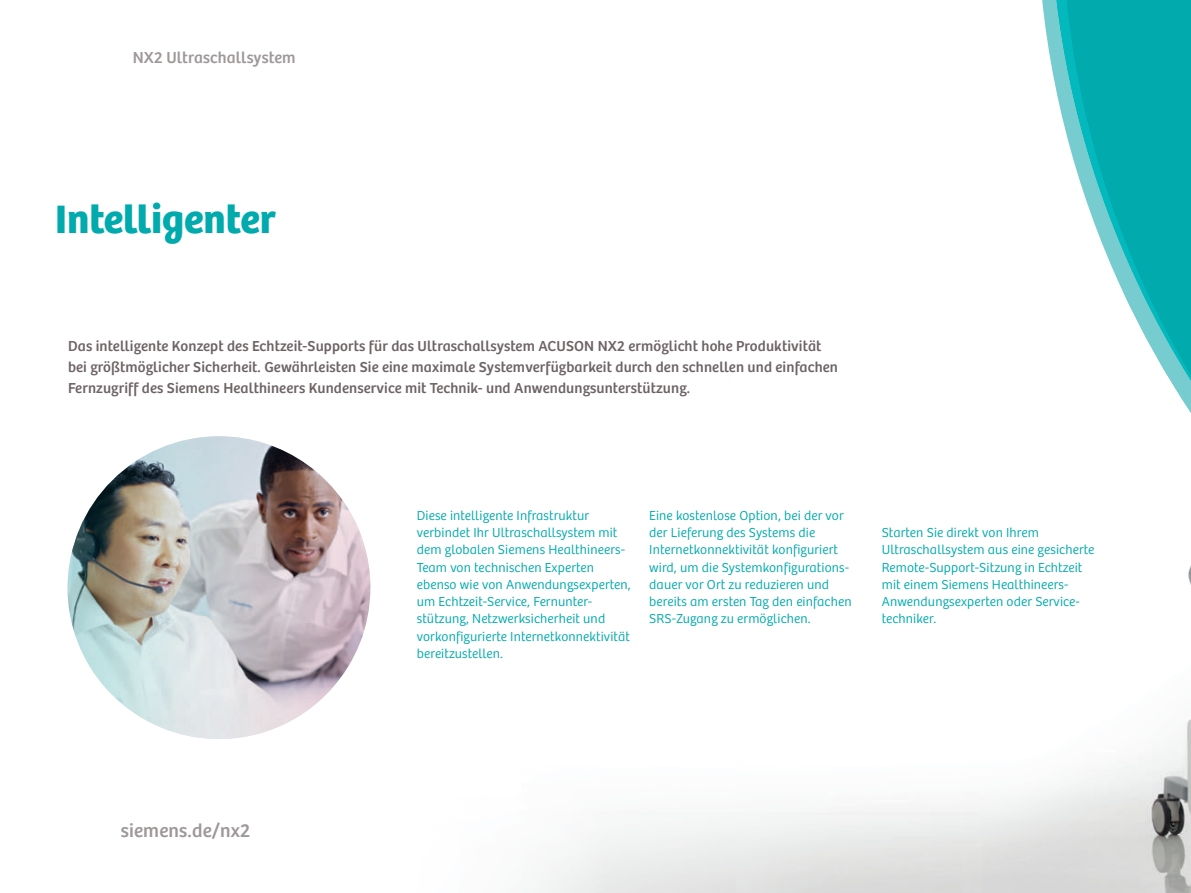
<style>
.page{position:relative;width:1191px;height:893px;background:#fff}
.page>*{position:absolute;margin:0;border:0;box-sizing:border-box;transform-origin:0 0}
.t1{font:41.1px "Bree SH Headline Regular";color:#00aaad}
.t2{font:19.5px "Bree SH Text Regular";letter-spacing:.01em;color:#9e9898}
.t3{font:16.5px "Bree SH Text Regular";letter-spacing:.01em;color:#9e9898}
.t4{font:15px/21px "Bree SH Text Regular";letter-spacing:.01em;color:#6d6365}
.t5{font:13.5px/17.2px "Bree SH Text Light";letter-spacing:.01em;color:#00aaad}
.s1{font-family:"Bree SH Text Light";color:#fff}
</style>
<div class="page">
<svg style="left:1049px;top:0;width:12px;height:112px"></svg>
<svg style="left:1061px;top:0;width:130px;height:290px;background:#2cb9bb"></svg>
<img style="left:1087px;top:565px;width:104px;height:328px">
<img style="left:1122px;top:290px;width:69px;height:123px">
<img style="left:1141px;top:290px;width:50px;height:91px">
<img style="left:1146px;top:290px;width:45px;height:85px">
<div style="left:62px;top:814px;width:32px;height:32px;border:1px solid #fff;border-radius:50%"></div>
<img style="left:68px;top:436px;width:302px;height:252px">
<img style="left:106px;top:688px;width:226px;height:51px">
<p class="t3" style="left:68px;top:49px;width:229px"><span class="s1">ACUSON</span> NX2 Ultraschallsystem</p>
<h1 class="t1" style="left:55px;top:202px;width:222px">Intelligenter</h1>
<p class="t4" style="left:68px;top:336px;width:771px">Das intelligente Konzept des Echtzeit-Supports für das Ultraschallsystem ACUSON NX2 ermöglicht hohe Produktivität bei größtmöglicher Sicherheit. Gewährleisten Sie eine maximale Systemverfügbarkeit durch den schnellen und einfachen<br>Fernzugriff des Siemens Healthineers Kundenservice mit Technik- und Anwendungsunterstützung.</p>
<p class="t5" style="left:417px;top:508px;width:215px">Diese intelligente Infrastruktur verbindet Ihr Ultraschallsystem mit dem globalen Siemens Healthineers-Team von technischen Experten ebenso wie von Anwendungsexperten, um Echtzeit-Service, Fernunter&shy;stützung, Netzwerksicherheit und vorkonfigurierte Internetkonnektivität bereitzustellen.</p>
<p class="t5" style="left:649px;top:508px;width:204px">Eine kostenlose Option, bei der vor der Lieferung des Systems die Internetkonnektivität konfiguriert wird, um die Systemkonfigurations&shy;dauer vor Ort zu reduzieren und bereits am ersten Tag den einfachen SRS-Zugang zu ermöglichen.</p>
<p class="t5" style="left:881px;top:525px;width:214px">Starten Sie direkt von Ihrem<br>Ultraschallsystem aus eine gesicherte<br>Remote-Support-Sitzung in Echtzeit mit einem Siemens Healthineers-<br>Anwendungsexperten oder Service&shy;techniker.</p>
<h2 class="t2" style="left:121px;top:820px;width:131px">siemens.de/nx2</h2>
</div>
